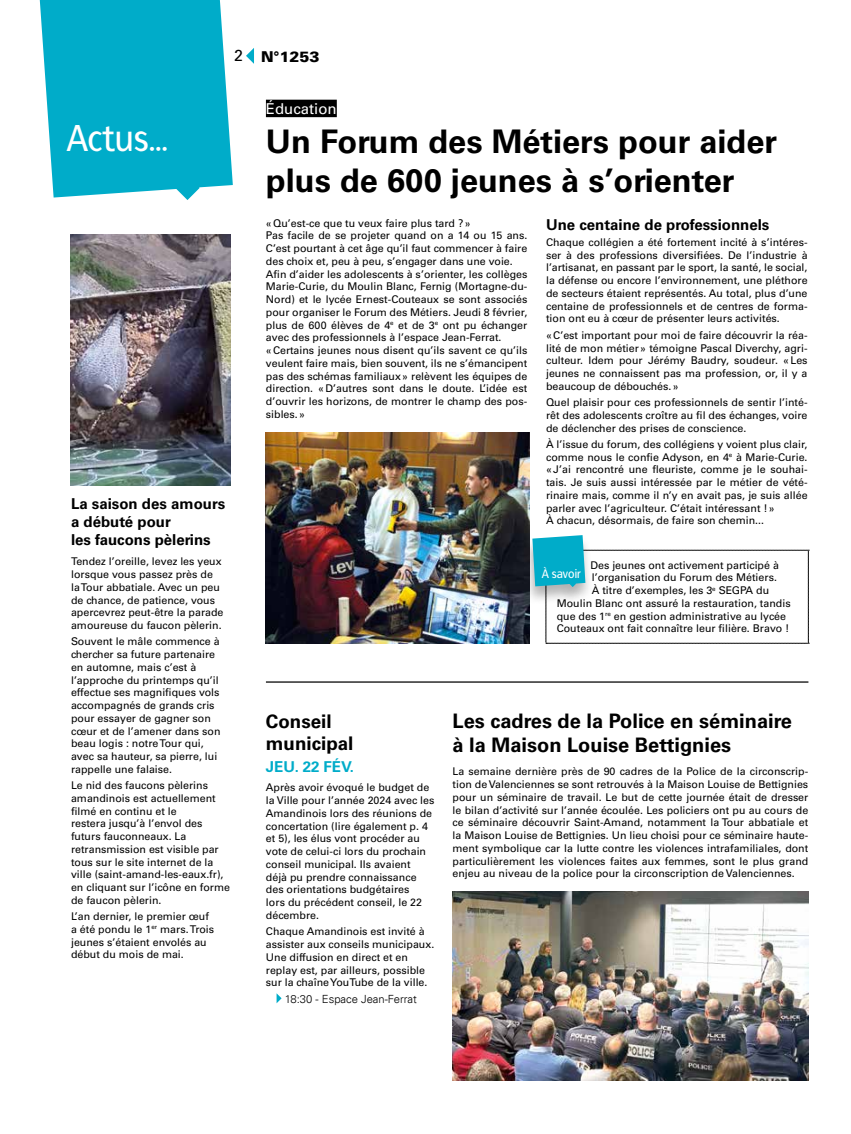
<style>
.page{position:relative;width:851px;height:1134px;background:#fff}
.page>*{position:absolute;margin:0;border:0;box-sizing:border-box;transform-origin:0 0}
.t1{font:37.5px "Francophil Sans";color:#fff}
.t2{font:700 32.5px/39px "Univers LT Std";color:#000}
.t3{font:700 20px/24px "Univers LT Std";color:#000}
.t4{font:700 18.75px/22.5px "Univers LT Std";color:#000}
.t5{font:700 15px/18px "Univers LT Std";color:#000}
.t6{font:700 15px "Univers LT Std";color:#00acc9}
.t7{font:15px "Univers LT Std";color:#fff}
.t8{font:900 15px "Univers 75";color:#000}
.t9{font:12.5px "Francophil Sans";color:#fff}
.t10{font:300 11.25px "Univers LT";color:#000}
.t11{font:10.62px/12.8px "Univers LT Std";color:#000}
.s1{font-family:"Univers LT Std";font-weight:400;font-size:16px}
</style>
<div class="page">
<svg style="left:246px;top:48px;width:8px;height:16px"></svg>
<img style="left:452px;top:892px;width:356px;height:189px">
<div style="left:266px;top:100px;width:71px;height:17px;background:#000"></div>
<hr style="left:266px;top:681px;width:542px;height:2px;background:#000">
<svg style="left:276px;top:993px;width:5px;height:10px"></svg>
<img style="left:71px;top:234px;width:159px;height:252px">
<div style="left:520px;top:534px;width:73px;height:71px;background:#000;opacity:.3"></div>
<svg style="left:532px;top:535px;width:277px;height:109px"></svg>
<img style="left:266px;top:432px;width:263px;height:211px">
<svg style="left:39px;top:0;width:194px;height:198px;background:#19b4ce"></svg>
<svg style="left:175px;top:176px;width:25px;height:24px"></svg>
<h3 class="t8" style="left:234px;top:47px;width:87px"><span class="s1">2</span> N°1253</h3>
<h1 class="t1" style="left:66px;top:116px;width:103px">Actus...</h1>
<h3 class="t5" style="left:71px;top:495px;width:156px">La saison des amours a débuté pour<br>les faucons pèlerins</h3>
<p class="t11" style="left:71px;top:555px;width:154px">Tendez l’oreille, levez les yeux lorsque vous passez près de la Tour abbatiale. Avec un peu de chance, de patience, vous apercevrez peut-être la parade amoureuse du faucon pèlerin.</p>
<p class="t11" style="left:71px;top:635px;width:151px">Souvent le mâle commence à chercher sa future partenaire en automne, mais c’est à l’approche du printemps qu’il effectue ses magnifiques vols accompagnés de grands cris pour essayer de gagner son cœur et de l’amener dans son beau logis : notre Tour qui, avec sa hauteur, sa pierre, lui rappelle une falaise.</p>
<p class="t11" style="left:71px;top:779px;width:160px">Le nid des faucons pèlerins amandinois est actuellement filmé en continu et le<br>restera jusqu’à l’envol des futurs fauconneaux. La retransmission est visible par tous sur le site internet de la ville (saint-amand-les-eaux.fr), en cliquant sur l’icône en forme de faucon pèlerin.</p>
<p class="t11" style="left:71px;top:910px;width:145px">L’an dernier, le premier œuf a été pondu le 1<sup>er</sup> mars. Trois jeunes s’étaient envolés au début du mois de mai.</p>
<h3 class="t7" style="left:266px;top:99px;width:72px">Éducation</h3>
<h2 class="t2" style="left:266px;top:122px;width:512px">Un Forum des Métiers pour aider plus de 600 jeunes à s’orienter</h2>
<p class="t11" style="left:266px;top:216px;width:263px">«Qu’est-ce que tu veux faire plus tard ?»<br>Pas facile de se projeter quand on a 14 ou 15 ans.<br>C’est pourtant à cet âge qu’il faut commencer à faire des choix et, peu à peu, s’engager dans une voie.<br>Afin d’aider les adolescents à s’orienter, les collèges Marie-Curie, du Moulin Blanc, Fernig (Mortagne-du-Nord) et le lycée Ernest-Couteaux se sont associés pour organiser le Forum des Métiers. Jeudi 8 février, plus de 600 élèves de 4<sup>e</sup> et de 3<sup>e</sup> ont pu échanger avec des professionnels à l’espace Jean-Ferrat. «Certains jeunes nous disent qu’ils savent ce qu’ils veulent faire mais, bien souvent, ils ne s’émancipent pas des schémas familiaux» relèvent les équipes de direction. «D’autres sont dans le doute. L’idée est d’ouvrir les horizons, de montrer le champ des pos&shy;sibles.»</p>
<h3 class="t5" style="left:546px;top:215px;width:225px">Une centaine de professionnels</h3>
<p class="t11" style="left:546px;top:236px;width:263px;text-align:justify">Chaque collégien a été fortement incité à s’intéres&shy;ser à des professions diversifiées. De l’industrie à l’artisanat, en passant par le sport, la santé, le social, la défense ou encore l’environnement, une pléthore de secteurs étaient représentés. Au total, plus d’une centaine de professionnels et de centres de forma&shy;tion ont eu à cœur de présenter leurs activités.</p>
<p class="t11" style="left:546px;top:329px;width:263px;text-align:justify">«C’est important pour moi de faire découvrir la réa&shy;lité de mon métier» témoigne Pascal Diverchy, agri&shy;culteur. Idem pour Jérémy Baudry, soudeur. «Les jeunes ne connaissent pas ma profession, or, il y a beaucoup de débouchés.»</p>
<p class="t11" style="left:546px;top:396px;width:263px;text-align:justify">Quel plaisir pour ces professionnels de sentir l’inté&shy;rêt des adolescents croître au fil des échanges, voire de déclencher des prises de conscience.</p>
<p class="t11" style="left:546px;top:438px;width:263px">À l’issue du forum, des collégiens y voient plus clair, comme nous le confie Adyson, en 4<sup>e</sup> à Marie-Curie. «J’ai rencontré une fleuriste, comme je le souhai&shy;tais. Je suis aussi intéressée par le métier de vété&shy;rinaire mais, comme il n’y en avait pas, je suis allée parler avec l’agriculteur. C’était intéressant !»<br>À chacun, désormais, de faire son chemin...</p>
<p class="t11" style="left:590px;top:559px;width:190px">Des jeunes ont activement participé à</p>
<p class="t11" style="left:591px;top:571px;width:187px">l’organisation du Forum des Métiers.</p>
<p class="t11" style="left:591px;top:584px;width:179px">À titre d’exemples, les 3<sup>e</sup> SEGPA du</p>
<p class="t11" style="left:556px;top:597px;width:235px">Moulin Blanc ont assuré la restauration, tandis</p>
<p class="t11" style="left:556px;top:610px;width:231px">que des 1<sup>re</sup> en gestion administrative au lycée</p>
<p class="t11" style="left:556px;top:622px;width:234px">Couteaux ont fait connaître leur filière. Bravo !</p>
<p class="t9" style="left:542px;top:566px;width:40px">À savoir</p>
<h3 class="t4" style="left:266px;top:710px;width:89px">Conseil municipal</h3>
<h3 class="t6" style="left:266px;top:757px;width:90px">JEU. 22 FÉV.</h3>
<p class="t11" style="left:266px;top:781px;width:170px">Après avoir évoqué le budget de la Ville pour l’année 2024 avec les<br>Amandinois lors des réunions de concertation (lire également p. 4 et 5), les élus vont procéder au vote de celui-ci lors du prochain conseil municipal. Ils avaient déjà pu prendre connaissance des orientations budgétaires<br>lors du précédent conseil, le 22 décembre.</p>
<p class="t11" style="left:266px;top:925px;width:170px">Chaque Amandinois est invité à assister aux conseils municipaux.<br>Une diffusion en direct et en replay est, par ailleurs, possible sur la chaîne YouTube de la ville.</p>
<p class="t10" style="left:285px;top:992px;width:133px">18:30 - Espace Jean-Ferrat</p>
<h3 class="t3" style="left:452px;top:710px;width:341px">Les cadres de la Police en séminaire à la Maison Louise Bettignies</h3>
<p class="t11" style="left:452px;top:765px;width:357px;text-align:justify">La semaine dernière près de 90 cadres de la Police de la circonscrip&shy;tion de Valenciennes se sont retrouvés à la Maison Louise de Bettignies pour un séminaire de travail. Le but de cette journée était de dresser le bilan d’activité sur l’année écoulée. Les policiers ont pu au cours de ce séminaire découvrir Saint-Amand, notamment la Tour abbatiale et la Maison Louise de Bettignies. Un lieu choisi pour ce séminaire haute&shy;ment symbolique car la lutte contre les violences intrafamiliales, dont particulièrement les violences faites aux femmes, sont le plus grand enjeu au niveau de la police pour la circonscription de Valenciennes.</p>
</div>
